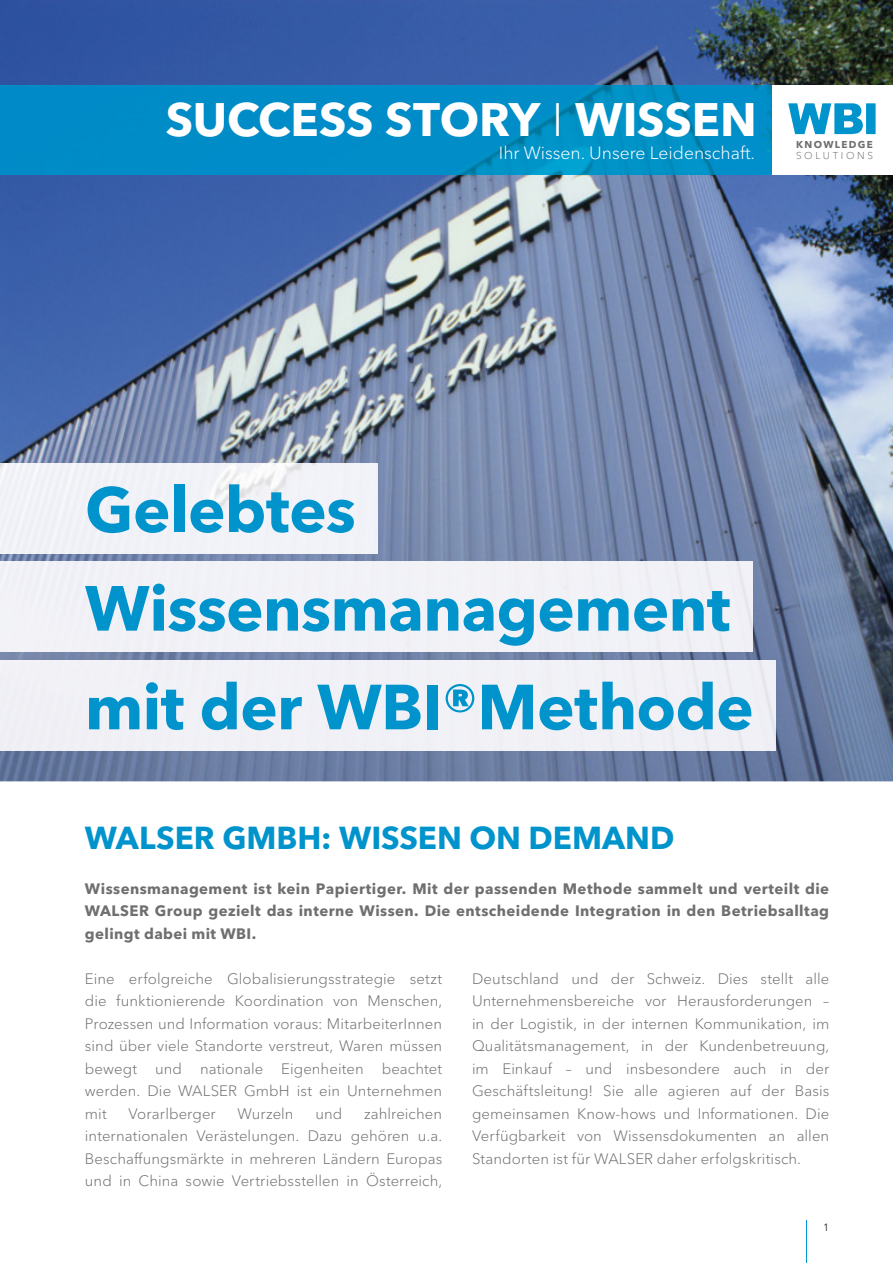
<style>
.page{position:relative;width:893px;height:1263px;background:#fff}
.page>*{position:absolute;margin:0;border:0;box-sizing:border-box;transform-origin:0 0}
.t1{font:700 63px "Avenir Next W1 G";letter-spacing:-.01em;color:#0093cc}
.t2{font:700 46.5px "Avenir Next W1 G";letter-spacing:-.005em;color:#fff}
.t3{font:700 31.5px "Avenir Next W1 G";color:#0093cc}
.t4{font:300 17.7px "Avenir Next W1 G";color:#fff}
.t5{font:300 15px/22.5px "Avenir Next W1 G";letter-spacing:.005em;color:#706f6f;text-align:justify}
.t6{font:700 15px/22.5px "Avenir Next W1 G";letter-spacing:.025em;color:#706f6f;text-align:justify}
.t7{font:10.5px "Avenir Next W1 G";color:#282827}
.t8{font:700 9.9px "Avenir Next W1 G";letter-spacing:.135em;color:#706f6f}
.t9{font:300 9.9px "Avenir Next W1 G";letter-spacing:.27em;color:#706f6f}
.s1{font-weight:300}
</style>
<div class="page">
<img style="left:0;top:0;width:893px;height:781px">
<hr style="left:806px;top:1221px;width:1px;height:42px;background:#0098cf">
<div style="left:772px;top:85px;width:121px;height:89px;background:#fff"></div>
<svg style="left:788px;top:103px;width:88px;height:31px"></svg>
<img style="left:0;top:85px;width:772px;height:89px">
<div style="left:0;top:660px;width:775px;height:90px;background:#f0f1f6"></div>
<div style="left:0;top:562px;width:752px;height:90px;background:#f1f2f7"></div>
<div style="left:0;top:463px;width:377px;height:90px;background:#f2f2f7"></div>
<h2 class="t2" style="left:166px;top:91px;width:593px">SUCCESS STORY <span class="s1">Ι</span> WISSEN</h2>
<p class="t4" style="left:499px;top:142px;width:258px">Ihr Wissen. Unsere Leidenschaft.</p>
<p class="t8" style="left:796px;top:139px;width:78px">KNOWLEDGE</p>
<p class="t9" style="left:796px;top:150px;width:78px">SOLUTIONS</p>
<h1 class="t1" style="left:85px;top:471px;width:272px">Gelebtes</h1>
<h1 class="t1" style="left:85px;top:570px;width:647px">Wissensmanagement</h1>
<h1 class="t1" style="left:85px;top:669px;width:670px">mit der WBI®Methode</h1>
<h3 class="t3" style="left:85px;top:818px;width:591px">WALSER GMBH: WISSEN ON DEMAND</h3>
<p class="t6" style="left:85px;top:877px;width:746px">Wissensmanagement ist kein Papiertiger. Mit der passenden Methode sammelt und verteilt die WALSER Group gezielt das interne Wissen. Die entscheidende Integration in den Betriebsalltag gelingt dabei mit WBI.</p>
<p class="t5" style="left:85px;top:967px;width:359px">Eine erfolgreiche Globalisierungsstrategie setzt die funktionierende Koordination von Menschen, Prozessen und Information voraus: MitarbeiterInnen sind über viele Standorte verstreut, Waren müssen bewegt und nationale Eigenheiten beachtet werden. Die WALSER GmbH ist ein Unternehmen mit</p>
<p class="t5" style="left:472px;top:967px;width:359px">Deutschland und der Schweiz. Dies stellt alle Unternehmensbereiche vor Herausforderungen – in der Logistik, in der internen Kommunikation, im Qualitätsmanagement, in der Kundenbetreuung, im Einkauf – und insbesondere auch in der Geschäftsleitung! Sie alle agieren auf der Basis gemeinsamen Know-hows und Informationen. Die Verfügbarkeit von Wissensdokumenten an allen Standorten ist für WALSER daher erfolgskritisch.</p>
<p class="t5" style="left:85px;top:1102px;width:359px;text-indent:279px">zahlreichen internationalen Verästelungen. Dazu gehören u.a.<br>Beschaffungsmärkte in mehreren Ländern Europas und in China sowie Vertriebsstellen in Österreich,</p>
<p class="t5" style="left:129px;top:1102px;width:89px">Vorarlberger</p>
<p class="t5" style="left:238px;top:1102px;width:58px">Wurzeln</p>
<p class="t5" style="left:315px;top:1102px;width:28px">und</p>
<p class="t7" style="left:823px;top:1221px;width:8px">1</p>
</div>
